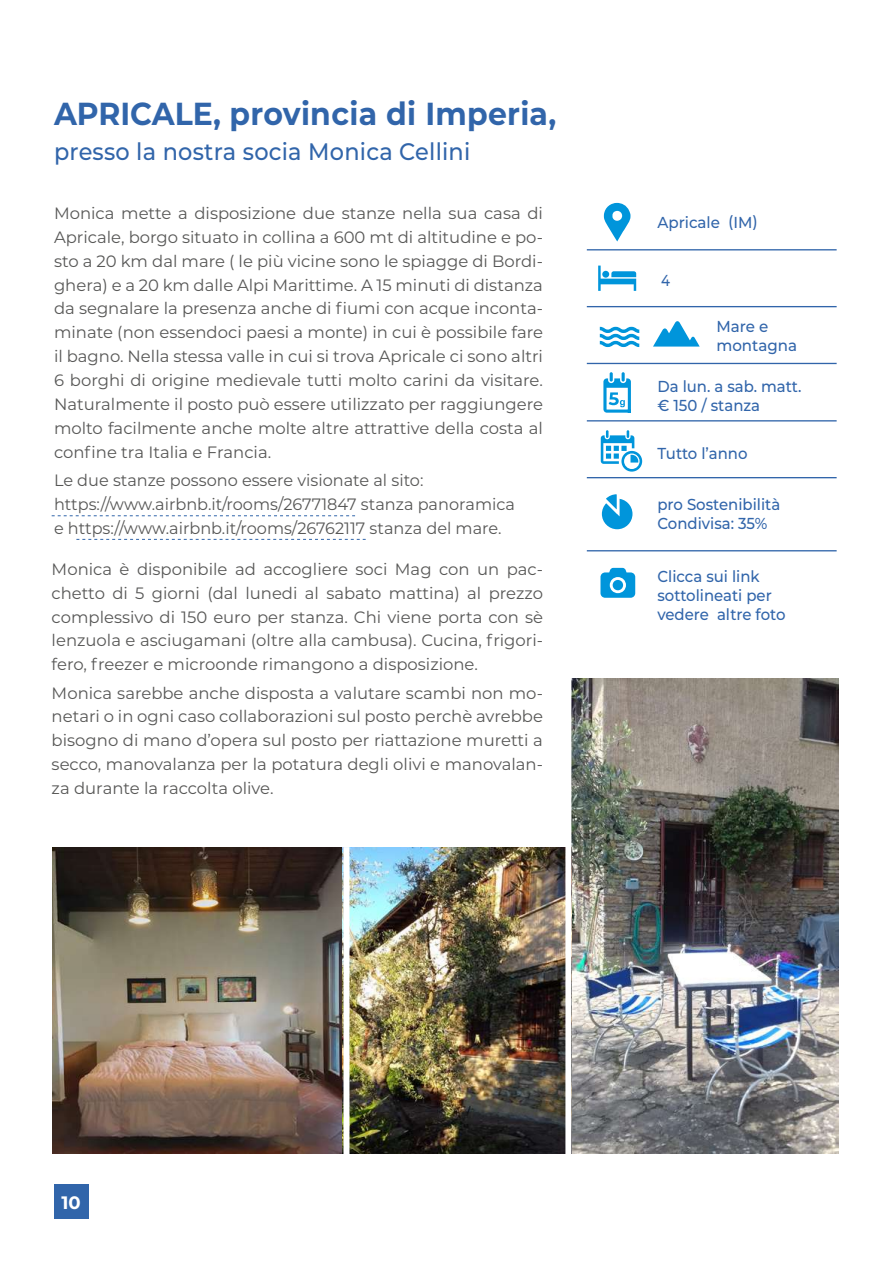
<style>
.page{position:relative;width:893px;height:1263px;background:#fff}
.page>*{position:absolute;margin:0;border:0;box-sizing:border-box;transform-origin:0 0}
.t1{font:700 31.8px "Montserrat";letter-spacing:.01em;color:#3165aa;scale:.94 1}
.t2{font:500 23.85px "Montserrat";letter-spacing:.01em;color:#3165aa;scale:.94 1}
.t3{font:700 18px "Montserrat";color:#fff}
.t4{font:16.5px/23.9px "Montserrat";color:#575756;text-align:justify}
.t5{font:500 15.9px/19px "Montserrat";color:#3165aa;scale:.94 1}
.t6{font:500 15.9px/19px "Montserrat";color:#3165aa;scale:.95 1}
.t7{font:500 15.9px "Montserrat";color:#3165aa;scale:.84 1}
</style>
<div class="page">
<div style="left:54px;top:1185px;width:34px;height:34px;background:#3165aa"></div>
<hr style="left:587px;top:249px;width:250px;height:1px;background:#3165aa">
<hr style="left:587px;top:306px;width:250px;height:1px;background:#3165aa">
<hr style="left:587px;top:363px;width:250px;height:1px;background:#3165aa">
<svg style="left:604px;top:203px;width:26px;height:38px"></svg>
<svg style="left:598px;top:266px;width:38px;height:25px"></svg>
<div style="left:602px;top:271px;width:7px;height:7px;background:#0095db;border-radius:50%"></div>
<svg style="left:600px;top:327px;width:39px;height:20px"></svg>
<svg style="left:653px;top:321px;width:47px;height:26px"></svg>
<svg style="left:52px;top:515px;width:303px;height:1px"></svg>
<svg style="left:76px;top:539px;width:290px;height:1px"></svg>
<img style="left:571px;top:678px;width:268px;height:476px">
<img style="left:52px;top:847px;width:513px;height:307px">
<div style="left:343px;top:847px;width:6px;height:310px;background:#fff"></div>
<hr style="left:587px;top:420px;width:250px;height:1px;background:#3165aa">
<hr style="left:587px;top:477px;width:250px;height:1px;background:#3165aa">
<svg style="left:601px;top:430px;width:41px;height:42px"></svg>
<svg style="left:601px;top:494px;width:31px;height:35px"></svg>
<hr style="left:587px;top:550px;width:250px;height:1px;background:#3165aa">
<svg style="left:600px;top:568px;width:35px;height:30px"></svg>
<svg style="left:603px;top:372px;width:28px;height:41px"></svg>
<h1 class="t1" style="left:54px;top:91px;width:536px">APRICALE, provincia di Imperia,</h1>
<h2 class="t2" style="left:54px;top:135px;width:444px">presso la nostra socia Monica Cellini</h2>
<p class="t4" style="left:54px;top:200px;width:490px">Monica mette a disposizione due stanze nella sua casa di Apricale, borgo situato in collina a 600 mt di altitudine e po&shy;sto a 20 km dal mare ( le più vicine sono le spiagge di Bordi&shy;ghera) e a 20 km dalle Alpi Marittime. A 15 minuti di distanza da segnalare la presenza anche di fiumi con acque inconta&shy;minate (non essendoci paesi a monte) in cui è possibile fare il bagno. Nella stessa valle in cui si trova Apricale ci sono altri 6 borghi di origine medievale tutti molto carini da visitare.<br>Naturalmente il posto può essere utilizzato per raggiungere molto facilmente anche molte altre attrattive della costa al confine tra Italia e Francia.</p>
<p class="t4" style="left:54px;top:468px;width:462px;text-align:left">Le due stanze possono essere visionate al sito: https://www.airbnb.it/rooms/26771847 stanza panoramica e https://www.airbnb.it/rooms/26762117 stanza del mare.</p>
<p class="t4" style="left:52px;top:556px;width:493px">Monica è disponibile ad accogliere soci Mag con un pac&shy;chetto di 5 giorni (dal lunedi al sabato mattina) al prezzo complessivo di 150 euro per stanza. Chi viene porta con sè lenzuola e asciugamani (oltre alla cambusa). Cucina, frigori&shy;fero, freezer e microonde rimangono a disposizione.</p>
<p class="t4" style="left:52px;top:680px;width:493px">Monica sarebbe anche disposta a valutare scambi non mo&shy;netari o in ogni caso collaborazioni sul posto perchè avrebbe bisogno di mano d’opera sul posto per riattazione muretti a secco, manovalanza per la potatura degli olivi e manovalan&shy;za durante la raccolta olive.</p>
<p class="t6" style="left:657px;top:212px;width:107px">Apricale (IM)</p>
<p class="t7" style="left:661px;top:269px;width:12px">4</p>
<p class="t6" style="left:716px;top:316px;width:87px">Mare e montagna</p>
<p class="t5" style="left:657px;top:376px;width:155px">Da lun. a sab. matt. € 150 / stanza</p>
<p class="t5" style="left:657px;top:443px;width:97px">Tutto l’anno</p>
<p class="t5" style="left:657px;top:494px;width:132px">pro Sostenibilità<br>Condivisa: 35%</p>
<p class="t5" style="left:657px;top:566px;width:138px">Clicca sui link sottolineati per vedere altre foto</p>
<p class="t3" style="left:61px;top:1189px;width:21px">10</p>
</div>
